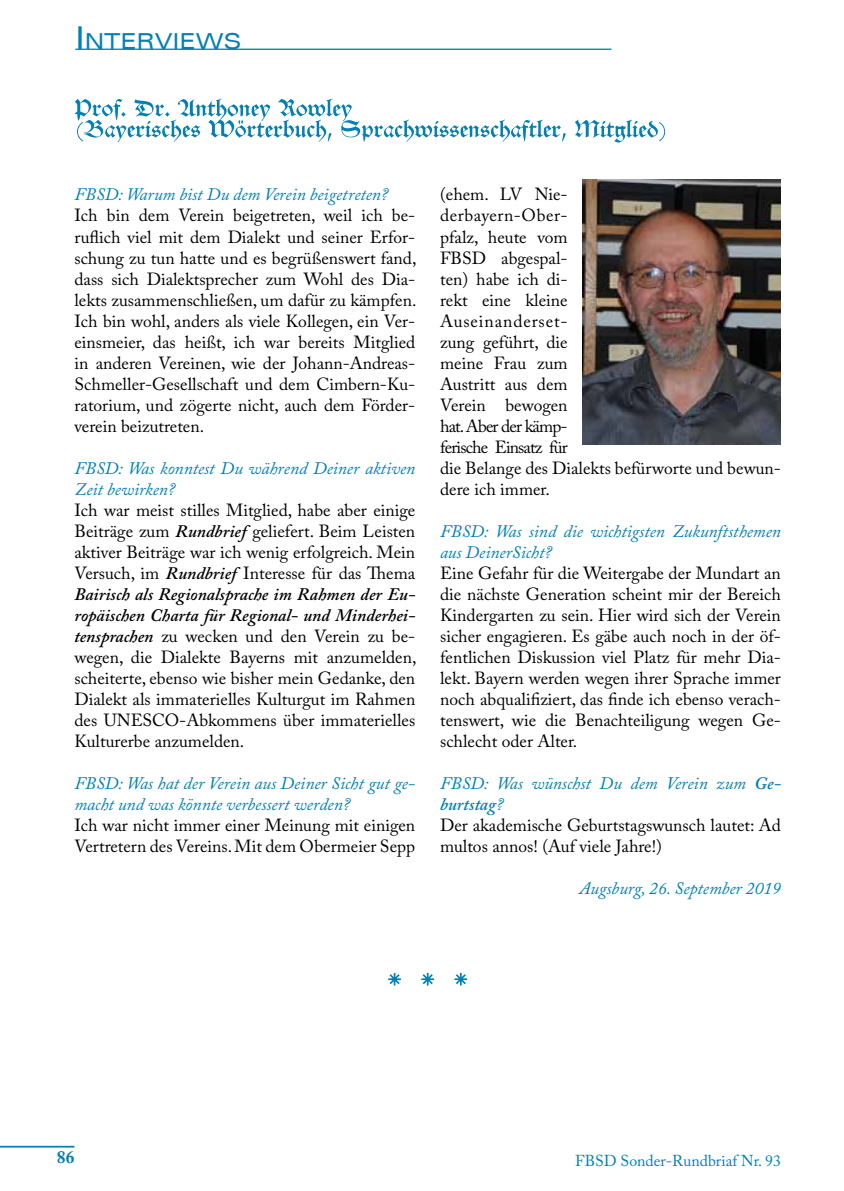
<style>
.page{position:relative;width:844px;height:1191px;background:#fff}
.page>*{position:absolute;margin:0;border:0;box-sizing:border-box;transform-origin:0 0}
.t1{font:expanded 22.05px "Univers";color:#0080b5}
.t2{font:17.5px/21px "Adobe Caslon Pro";color:#000;text-align:justify}
.t3{font:italic 17.5px/21px "Adobe Caslon Pro";color:#0080b5}
.t4{font:700 17.5px "Adobe Caslon Pro";color:#0080b5}
.t5{font:15.75px "Adobe Caslon Pro";color:#0080b5}
.s1{font-size:31.5px}
.s2{font-weight:600;font-style:italic}
.s3{font-style:italic;color:#0080b5}
.s4{font-weight:600;font-style:italic;color:#0080b5}
</style>
<div class="page">
<hr style="left:0;top:1145px;width:74px;height:2px;background:#0080b5">
<svg style="left:74px;top:98px;width:591px;height:45px"></svg>
<img style="left:582px;top:179px;width:198px;height:265px">
<hr style="left:75px;top:49px;width:536px;height:1px;background:#0080b5">
<svg style="left:388px;top:973px;width:79px;height:12px"></svg>
<p class="t1" style="left:75px;top:28px;width:167px"><span class="s1">I</span>NTERVIEWS</p>
<p class="t3" style="left:74px;top:184px;width:315px">FBSD: Warum bist Du dem Verein beigetreten?</p>
<p class="t2" style="left:74px;top:205px;width:343px">Ich bin dem Verein beigetreten, weil ich be&shy;ruflich viel mit dem Dialekt und seiner Erfor&shy;schung zu tun hatte und es begrüßenswert fand, dass sich Dialektsprecher zum Wohl des Dia&shy;lekts zusammenschließen, um dafür zu kämpfen.<br>Ich bin wohl, anders als viele Kollegen, ein Ver&shy;einsmeier, das heißt, ich war bereits Mitglied in anderen Vereinen, wie der Johann-Andreas-Schmeller-Gesellschaft und dem Cimbern-Ku&shy;ratorium, und zögerte nicht, auch dem Förder&shy;verein beizutreten.</p>
<p class="t3" style="left:74px;top:457px;width:342px">FBSD: Was konntest Du während Deiner aktiven<br>Zeit bewirken?</p>
<p class="t2" style="left:74px;top:499px;width:343px">Ich war meist stilles Mitglied, habe aber einige Beiträge zum <span class="s2">Rundbrief</span> geliefert. Beim Leisten aktiver Beiträge war ich wenig erfolgreich. Mein Versuch, im <span class="s2">Rundbrief</span> Interesse für das Thema <span class="s2">Bairisch als Regionalsprache im Rahmen der Eu&shy;ropäischen Charta für Regional- und Minderhei&shy;tensprachen</span> zu wecken und den Verein zu be&shy;wegen, die Dialekte Bayerns mit anzumelden, scheiterte, ebenso wie bisher mein Gedanke, den Dialekt als immaterielles Kulturgut im Rahmen des UNESCO-Abkommens über immaterielles Kulturerbe anzumelden.</p>
<p class="t3" style="left:74px;top:772px;width:342px">FBSD: Was hat der Verein aus Deiner Sicht gut ge&shy;macht und was könnte verbessert werden?</p>
<p class="t2" style="left:74px;top:814px;width:342px">Ich war nicht immer einer Meinung mit einigen<br>Vertretern des Vereins. Mit dem Obermeier Sepp</p>
<p class="t2" style="left:440px;top:184px;width:342px;text-align:left">(ehem. LV Nie-<br>derbayern-Ober-<br>pfalz, heute vom<br>FBSD abgespal-<br>ten) habe ich di-<br>rekt eine kleine<br>Auseinanderset-<br>zung geführt, die<br>meine Frau zum<br>Austritt aus dem<br>Verein bewogen<br>hat. Aber der kämp-<br>ferische Einsatz für<br>die Belange des Dialekts befürworte und bewun&shy;dere ich immer.</p>
<p class="t3" style="left:440px;top:520px;width:342px">FBSD: Was sind die wichtigsten Zukunftsthemen aus DeinerSicht?</p>
<p class="t2" style="left:440px;top:562px;width:342px">Eine Gefahr für die Weitergabe der Mundart an die nächste Generation scheint mir der Bereich Kindergarten zu sein. Hier wird sich der Verein sicher engagieren. Es gäbe auch noch in der öf&shy;fentlichen Diskussion viel Platz für mehr Dia&shy;lekt. Bayern werden wegen ihrer Sprache immer noch abqualifiziert, das finde ich ebenso verach&shy;tenswert, wie die Benachteiligung wegen Ge&shy;schlecht oder Alter.</p>
<p class="t2" style="left:440px;top:772px;width:342px;text-align:left"><span class="s3">FBSD: Was wünschst Du dem Verein zum</span> <span class="s4">Ge&shy;burtstag</span><span class="s3">?<br></span>Der akademische Geburtstagswunsch lautet: Ad multos annos! (Auf viele Jahre!)</p>
<p class="t3" style="left:579px;top:877px;width:203px">Augsburg, 26. September 2019</p>
<p class="t4" style="left:57px;top:1146px;width:19px">86</p>
<p class="t5" style="left:575px;top:1151px;width:207px">FBSD Sonder-Rundbriaf Nr. 93</p>
</div>
